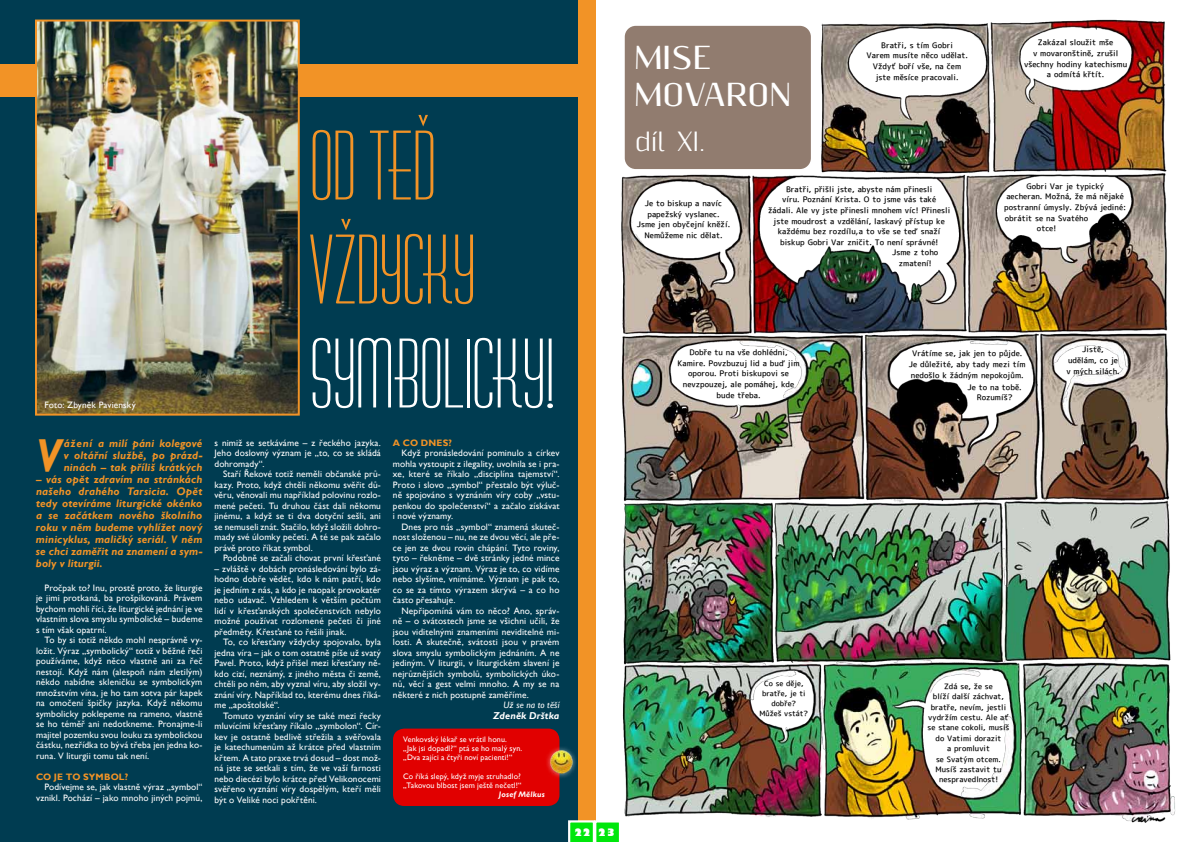
<style>
.page{position:relative;width:1191px;height:842px;background:#fff}
.page>*{position:absolute;margin:0;border:0;box-sizing:border-box;transform-origin:0 0}
.t1{font:96px/104px "Huxley Vertical AT";letter-spacing:-.015em;color:#f29326}
.t2{font:96px "Huxley Vertical AT";letter-spacing:-.015em;color:#fff}
.t3{font:italic 700 46.2px "Gill Sans";color:#f29326}
.t4{font:700 29.1px/36.4px "Resagnicto";color:#fff}
.t5{font:24.4px "Resagnicto";color:#fff}
.t6{font:italic 700 11px/12px "Gill Sans";letter-spacing:.01em;color:#f29326;text-align:justify}
.t7{font:italic 700 10px "Gill Sans";letter-spacing:.015em;color:#fff}
.t8{font:800 10px "Gill Sans";color:#fff}
.t9{font:9.3px/10.5px "Gill Sans";letter-spacing:.015em;color:#fff;text-align:justify}
.t10{font:700 9.3px "Gill Sans";letter-spacing:.02em;color:#f29326}
.t11{font:italic 9.3px "Gill Sans";letter-spacing:.015em;color:#fff}
.t12{font:8.5px/10.7px "Komatuna P";color:#000;text-align:center}
.t13{font:8.3px/10.4px "Komatuna P";color:#000;text-align:center}
.t14{font:8px/9px "Gill Sans";letter-spacing:.02em;color:#fff}
.t15{font:8px/10px "Komatuna P";color:#000;text-align:center}
.t16{font:italic 700 8px "Gill Sans";letter-spacing:.025em;color:#fff}
.t17{font:7.9px "Tahoma";color:#000}
</style>
<div class="page">
<div style="left:0;top:0;width:596px;height:842px;background:#003c51"></div>
<img style="left:621px;top:19px;width:554px;height:804px">
<div style="left:625px;top:26px;width:186px;height:143px;background:#917c6f;border-radius:11px"></div>
<div style="left:393px;top:729px;width:166px;height:77px;background:#e10000;border-radius:11px"></div>
<div style="left:544px;top:745px;width:34px;height:34px;background:#fff;opacity:.75"></div>
<img style="left:550px;top:751px;width:22px;height:22px">
<div style="left:0;top:64px;width:589px;height:32px;background:#f29326"></div>
<div style="left:579px;top:0;width:17px;height:842px;background:#f29326"></div>
<img style="left:38px;top:23px;width:259px;height:390px">
<div style="left:35px;top:20px;width:265px;height:396px;border:2px solid #f29326"></div>
<svg style="left:568px;top:820px;width:51px;height:22px"></svg>
<p class="t9" style="left:45px;top:400px;width:93px">Foto: Zbyněk Pavienský</p>
<h2 class="t3" style="left:36px;top:429px;width:27px">V</h2>
<p class="t6" style="left:64px;top:438px;width:140px">ážení a milí páni kolegové v oltářní službě, po prázd&shy;ninách – tak příliš krátkých</p>
<p class="t6" style="left:36px;top:474px;width:168px">– vás opět zdravím na stránkách našeho drahého Tarsicia. Opět tedy otevíráme liturgické okénko a se začátkem nového školního roku v něm budeme vyhlížet nový minicyklus, maličký seriál. V něm se chci zaměřit na znamení a sym&shy;boly v liturgii.</p>
<p class="t9" style="left:36px;top:582px;width:168px;text-indent:9px">Pročpak to? Inu, prostě proto, že liturgie je jimi protkaná, ba prošpikovaná. Právem bychom mohli říci, že liturgické jednání je ve vlastním slova smyslu symbolické – budeme s tím však opatrní.</p>
<p class="t9" style="left:36px;top:635px;width:168px;text-indent:9px">To by si totiž někdo mohl nesprávně vy&shy;ložit. Výraz „symbolický“ totiž v běžné řeči používáme, když něco vlastně ani za řeč nestojí. Když nám (alespoň nám zletilým) někdo nabídne skleničku se symbolickým množstvím vína, je ho tam sotva pár kapek na omočení špičky jazyka. Když někomu symbolicky poklepeme na rameno, vlastně se ho téměř ani nedotkneme. Pronajme-li majitel pozemku svou louku za symbolickou částku, nezřídka to bývá třeba jen jedna ko&shy;runa. V liturgii tomu tak není.</p>
<p class="t10" style="left:36px;top:771px;width:94px">CO JE TO SYMBOL?</p>
<p class="t9" style="left:36px;top:782px;width:168px;text-align:right">Podívejme se, jak vlastně výraz „symbol“ vznikl. Pochází – jako mnoho jiných pojmů,</p>
<h1 class="t1" style="left:309px;top:116px;width:169px">OD TEĎ<br>VŽDYCKY</h1>
<h1 class="t2" style="left:309px;top:323px;width:248px">SYMBOLICKY!</h1>
<p class="t9" style="left:214px;top:438px;width:168px">s nimiž se setkáváme – z řeckého jazyka.<br>Jeho doslovný význam je „to, co se skládá dohromady“.</p>
<p class="t9" style="left:214px;top:469px;width:168px;text-indent:9px">Staří Řekové totiž neměli občanské prů&shy;kazy. Proto, když chtěli někomu svěřit dů&shy;věru, věnovali mu například polovinu rozlo&shy;mené pečeti. Tu druhou část dali někomu jinému, a když se ti dva dotyční sešli, ani se nemuseli znát. Stačilo, když složili dohro&shy;mady své úlomky pečeti. A té se pak začalo právě proto říkat symbol.</p>
<p class="t9" style="left:223px;top:553px;width:159px">Podobně se začali chovat první křesťané</p>
<p class="t9" style="left:214px;top:564px;width:168px">– zvláště v dobách pronásledování bylo zá&shy;hodno dobře vědět, kdo k nám patří, kdo je jedním z nás, a kdo je naopak provokatér nebo udavač. Vzhledem k větším počtům lidí v křesťanských společenstvích nebylo možné používat rozlomené pečeti či jiné předměty. Křesťané to řešili jinak.</p>
<p class="t9" style="left:214px;top:637px;width:168px;text-indent:9px">To, co křesťany vždycky spojovalo, byla jedna víra – jak o tom ostatně píše už svatý Pavel. Proto, když přišel mezi křesťany ně&shy;kdo cizí, neznámý, z jiného města či země, chtěli po něm, aby vyznal víru, aby složil vy&shy;znání víry. Například to, kterému dnes říká&shy;me „apoštolské“.</p>
<p class="t9" style="left:214px;top:711px;width:168px;text-indent:9px">Tomuto vyznání víry se také mezi řecky mluvícími křesťany říkalo „symbolon“. Cír&shy;kev je ostatně bedlivě střežila a svěřovala je katechumenům až krátce před vlastním křtem. A tato praxe trvá dosud – dost mož&shy;ná jste se setkali s tím, že ve vaší farnosti nebo diecézi bylo krátce před Velikonocemi svěřeno vyznání víry dospělým, kteří měli být o Veliké noci pokřtěni.</p>
<p class="t10" style="left:393px;top:437px;width:61px">A CO DNES?</p>
<p class="t9" style="left:393px;top:448px;width:168px;text-indent:9px">Když pronásledování pominulo a církev mohla vystoupit z ilegality, uvolnila se i pra&shy;xe, které se říkalo „disciplína tajemství“.<br>Proto i slovo „symbol“ přestalo být výluč&shy;ně spojováno s vyznáním víry coby „vstu&shy;penkou do společenství“ a začalo získávat i nové významy.</p>
<p class="t9" style="left:393px;top:521px;width:168px;text-indent:9px">Dnes pro nás „symbol“ znamená skuteč&shy;nost složenou – nu, ne ze dvou věcí, ale pře&shy;ce jen ze dvou rovin chápání. Tyto roviny, tyto – řekněme – dvě stránky jedné mince jsou výraz a význam. Výraz je to, co vidíme nebo slyšíme, vnímáme. Význam je pak to, co se za tímto výrazem skrývá – a co ho často přesahuje.</p>
<p class="t9" style="left:393px;top:605px;width:168px;text-indent:9px">Nepřipomíná vám to něco? Ano, správ&shy;ně – o svátostech jsme se všichni učili, že jsou viditelnými znameními neviditelné mi&shy;losti. A skutečně, svátosti jsou v pravém slova smyslu symbolickým jednáním. A ne jediným. V liturgii, v liturgickém slavení je nejrůznějších symbolů, symbolických úko&shy;nů, věcí a gest velmi mnoho. A my se na některé z nich postupně zaměříme.</p>
<p class="t11" style="left:503px;top:699px;width:57px">Už se na to těší</p>
<p class="t7" style="left:493px;top:709px;width:68px">Zdeněk Drštka</p>
<p class="t14" style="left:403px;top:735px;width:121px">Venkovský lékař se vrátil honu. „Jak jsi dopadl?“ ptá se ho malý syn. „Dva zajíci a čtyři noví pacienti!“</p>
<p class="t14" style="left:403px;top:772px;width:120px">Co říká slepý, když myje struhadlo? „Takovou blbost jsem ještě nečetl!“</p>
<p class="t16" style="left:499px;top:790px;width:47px">Josef Mělkus</p>
<p class="t8" style="left:571px;top:826px;width:19px">16</p>
<p class="t8" style="left:574px;top:826px;width:42px">22 23</p>
<h3 class="t4" style="left:634px;top:41px;width:158px">MISE<br>MOVARON</h3>
<h3 class="t5" style="left:635px;top:127px;width:72px">díl XI.</h3>
<p class="t12" style="left:866px;top:39px;width:103px">Bratři, s tím Gobri<br>Varem musíte něco udělat.<br>Vždyť boří vše, na čem jste měsíce pracovali.</p>
<p class="t12" style="left:1024px;top:37px;width:105px">Zakázal sloužit mše<br>v movaronštině, zrušil všechny hodiny katechismu a odmítá křtít.</p>
<p class="t12" style="left:637px;top:198px;width:95px">Je to biskup a navíc papežský vyslanec.<br>Jsme jen obyčejní kněží.<br>Nemůžeme nic dělat.</p>
<p class="t12" style="left:786px;top:183px;width:148px">Bratři, přišli jste, abyste nám přinesli</p>
<p class="t12" style="left:782px;top:194px;width:156px">víru. Poznání Krista. O to jsme vás také</p>
<p class="t12" style="left:768px;top:205px;width:184px">žádali. Ale vy jste přinesli mnohem víc! Přinesli</p>
<p class="t12" style="left:773px;top:215px;width:173px">jste moudrost a vzdělání, laskavý přístup ke</p>
<p class="t12" style="left:778px;top:226px;width:164px">každému bez rozdílu a to vše se teď snaží</p>
<p class="t12" style="left:780px;top:237px;width:160px">biskup Gobri Var zničit. To není správné!</p>
<p class="t12" style="left:892px;top:247px;width:48px">Jsme z toho</p>
<p class="t12" style="left:899px;top:257px;width:34px">zmatení!</p>
<p class="t17" style="left:855px;top:226px;width:4px">,</p>
<p class="t12" style="left:1004px;top:180px;width:124px">Gobri Var je typický<br>aecheran. Možná, že má nějaké postranní úmysly. Zbývá jediné:</p>
<p class="t12" style="left:1004px;top:212px;width:85px">obrátit se na Svatého otce!</p>
<p class="t12" style="left:677px;top:347px;width:124px">Dobře tu na vše dohlédni,<br>Kamire. Povzbuzuj lid a buď jim oporou. Proti biskupovi se nevzpouzej, ale pomáhej, kde bude třeba.</p>
<p class="t12" style="left:908px;top:348px;width:118px">Vrátíme se, jak jen to půjde.<br>Je důležité, aby tady mezi tím nedošlo k žádným nepokojům.</p>
<p class="t12" style="left:967px;top:381px;width:56px">Je to na tobě.<br>Rozumíš?</p>
<p class="t12" style="left:1066px;top:344px;width:55px">Jistě,<br>udělám, co je v mých silách.</p>
<p class="t15" style="left:759px;top:678px;width:50px">Co se děje, bratře, je ti dobře?<br>Můžeš vstát?</p>
<p class="t13" style="left:927px;top:681px;width:83px">Zdá se, že se<br>blíží další záchvat, bratře, nevím, jestli vydržím cestu. Ale ať se stane cokoli, musíš do Vatimi dorazit<br>a promluvit<br>se Svatým otcem.<br>Musíš zastavit tu nespravedlnost!</p>
</div>
